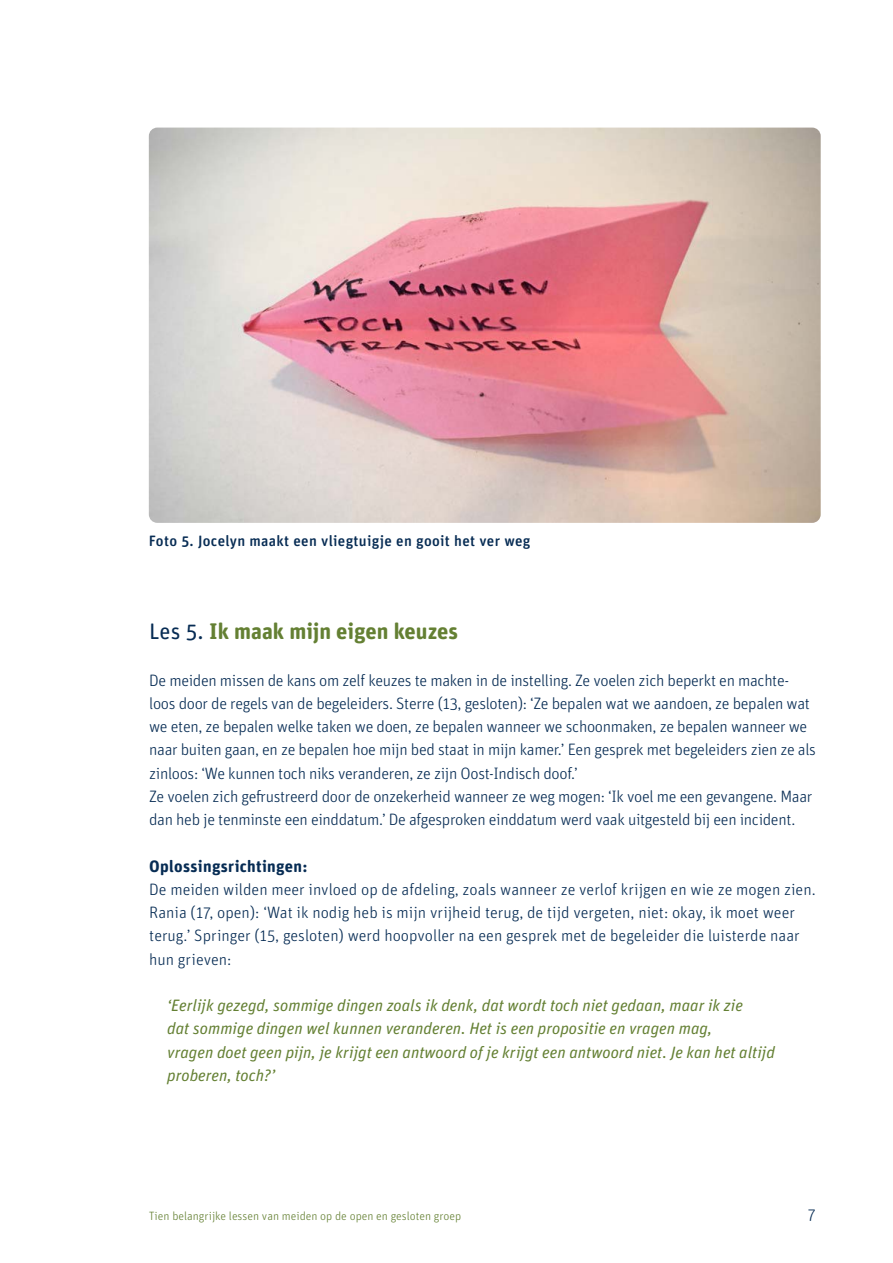
<style>
.page{position:relative;width:893px;height:1263px;background:#fff}
.page>*{position:absolute;margin:0;border:0;box-sizing:border-box;transform-origin:0 0}
.Heading_2{font:700 22.5px "Unit Rounded Pro";color:#648033}
.plattetekst_online{font:300 16.5px/23.2px "Unit Rounded Pro";letter-spacing:-.02em;color:#072c54}
.plattetekst_online-2{font:300 16.5px/23.2px "Unit Rounded Pro";color:#072c54}
.t1{font:italic 16.5px/23.2px "Unit Rounded Pro";color:#648033}
.Tussenkop_blauw_vet{font:700 16.5px "Unit Rounded Pro";letter-spacing:.02em;color:#072c54}
.bijschrift_figuren{font:500 15px "Unit Rounded Pro";letter-spacing:.02em;color:#072c54}
.t2{font:300 12px "Unit Rounded Pro";color:#648033}
.s1{font-weight:400;color:#072c54}
</style>
<div class="page">
<img style="left:149px;top:128px;width:672px;height:395px">
<p class="bijschrift_figuren" style="left:149px;top:530px;width:383px">Foto 5. Jocelyn maakt een vliegtuigje en gooit het ver weg</p>
<h2 class="Heading_2" style="left:149px;top:615px;width:310px"><span class="s1">Les 5.</span> Ik maak mijn eigen keuzes</h2>
<p class="plattetekst_online" style="left:149px;top:668px;width:668px">De meiden missen de kans om zelf keuzes te maken in de instelling. Ze voelen zich beperkt en machte&shy;loos door de regels van de begeleiders. Sterre (13, gesloten): ‘Ze bepalen wat we aandoen, ze bepalen wat we eten, ze bepalen welke taken we doen, ze bepalen wanneer we schoonmaken, ze bepalen wanneer we naar buiten gaan, en ze bepalen hoe mijn bed staat in mijn kamer.’ Een gesprek met begeleiders zien ze als zinloos: ‘We kunnen toch niks veranderen, ze zijn Oost-Indisch doof.’</p>
<p class="plattetekst_online" style="left:149px;top:784px;width:665px">Ze voelen zich gefrustreerd door de onzekerheid wanneer ze weg mogen: ‘Ik voel me een gevangene. Maar dan heb je tenminste een einddatum.’ De afgesproken einddatum werd vaak uitgesteld bij een incident.</p>
<p class="Tussenkop_blauw_vet" style="left:149px;top:854px;width:160px">Oplossingsrichtingen:</p>
<p class="plattetekst_online-2" style="left:149px;top:877px;width:668px">De meiden wilden meer invloed op de afdeling, zoals wanneer ze verlof krijgen en wie ze mogen zien.<br>Rania (17, open): ‘Wat ik nodig heb is mijn vrijheid terug, de tijd vergeten, niet: okay, ik moet weer terug.’ Springer (15, gesloten) werd hoopvoller na een gesprek met de begeleider die luisterde naar hun grieven:</p>
<p class="t1" style="left:167px;top:993px;width:609px">‘Eerlijk gezegd, sommige dingen zoals ik denk, dat wordt toch niet gedaan, maar ik zie<br>dat sommige dingen wel kunnen veranderen. Het is een propositie en vragen mag,<br>vragen doet geen pijn, je krijgt een antwoord of je krijgt een antwoord niet. Je kan het altijd proberen, toch?’</p>
<p class="t2" style="left:149px;top:1209px;width:314px">Tien belangrijke lessen van meiden op de open en gesloten groep</p>
<p class="plattetekst_online" style="left:808px;top:1203px;width:10px">7</p>
</div>
